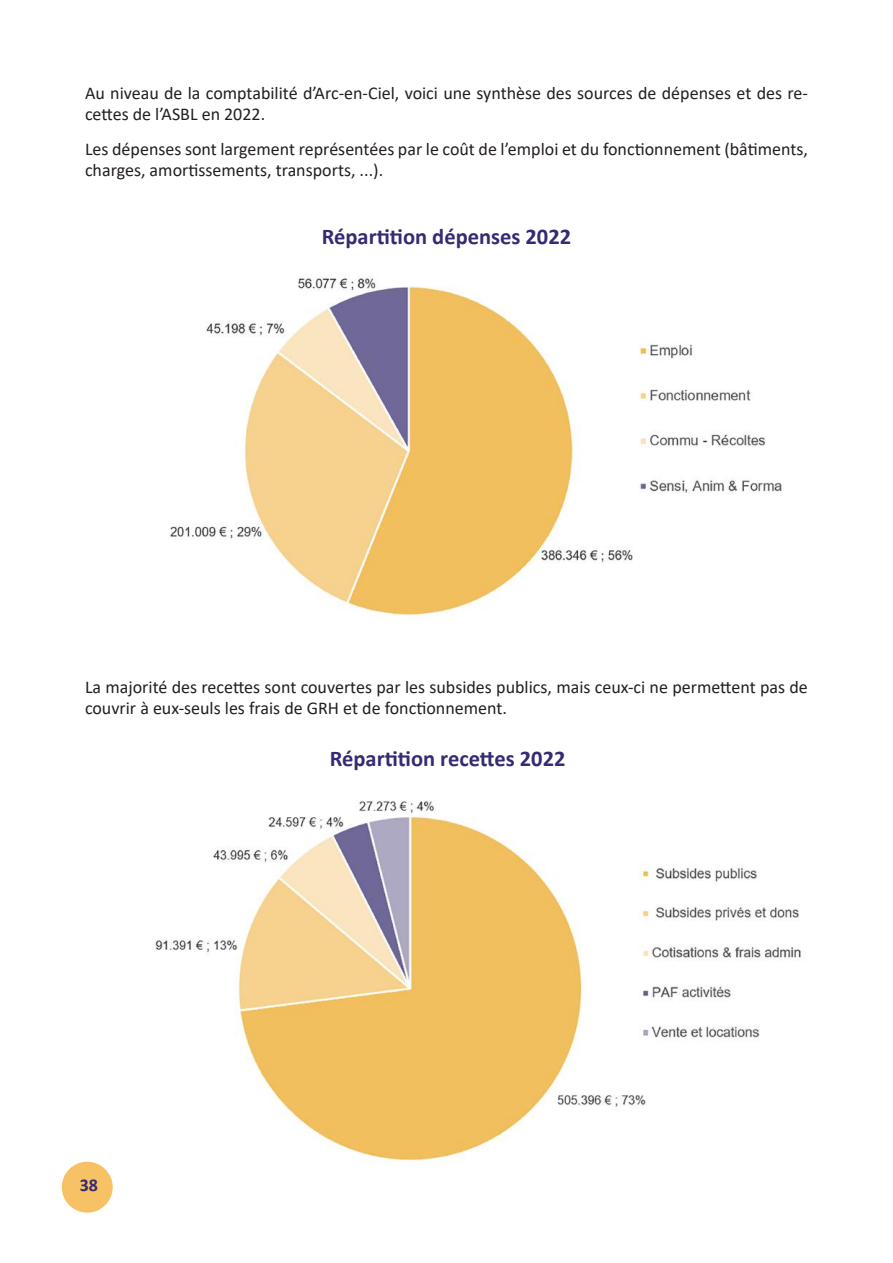
<style>
.page{position:relative;width:893px;height:1263px;background:#fff}
.page>*{position:absolute;margin:0;border:0;box-sizing:border-box;transform-origin:0 0}
.t1{font:700 22.5px "Calibri";color:#342b73}
.t2{font:18px/21.6px "Calibri";color:#241f1f}
.t3{font:700 18px "Calibri";color:#342b73}
</style>
<div class="page">
<div style="left:62px;top:1162px;width:51px;height:51px;background:#f7c166;border-radius:50%"></div>
<img style="left:170px;top:278px;width:612px;height:340px">
<img style="left:155px;top:800px;width:646px;height:362px">
<p class="t2" style="left:85px;top:81px;width:724px">Au niveau de la comptabilité d’Arc-en-Ciel, voici une synthèse des sources de dépenses et des re&shy;cettes de l’ASBL en 2022.</p>
<p class="t2" style="left:85px;top:137px;width:724px">Les dépenses sont largement représentées par le coût de l’emploi et du fonctionnement (bâtiments, charges, amortissements, transports, ...).</p>
<p class="t1" style="left:322px;top:220px;width:251px">Répartition dépenses 2022</p>
<p class="t2" style="left:85px;top:675px;width:724px">La majorité des recettes sont couvertes par les subsides publics, mais ceux-ci ne permettent pas de couvrir à eux-seuls les frais de GRH et de fonctionnement.</p>
<p class="t3" style="left:80px;top:1173px;width:20px">38</p>
<p class="t1" style="left:330px;top:743px;width:237px">Répartition recettes 2022</p>
</div>
